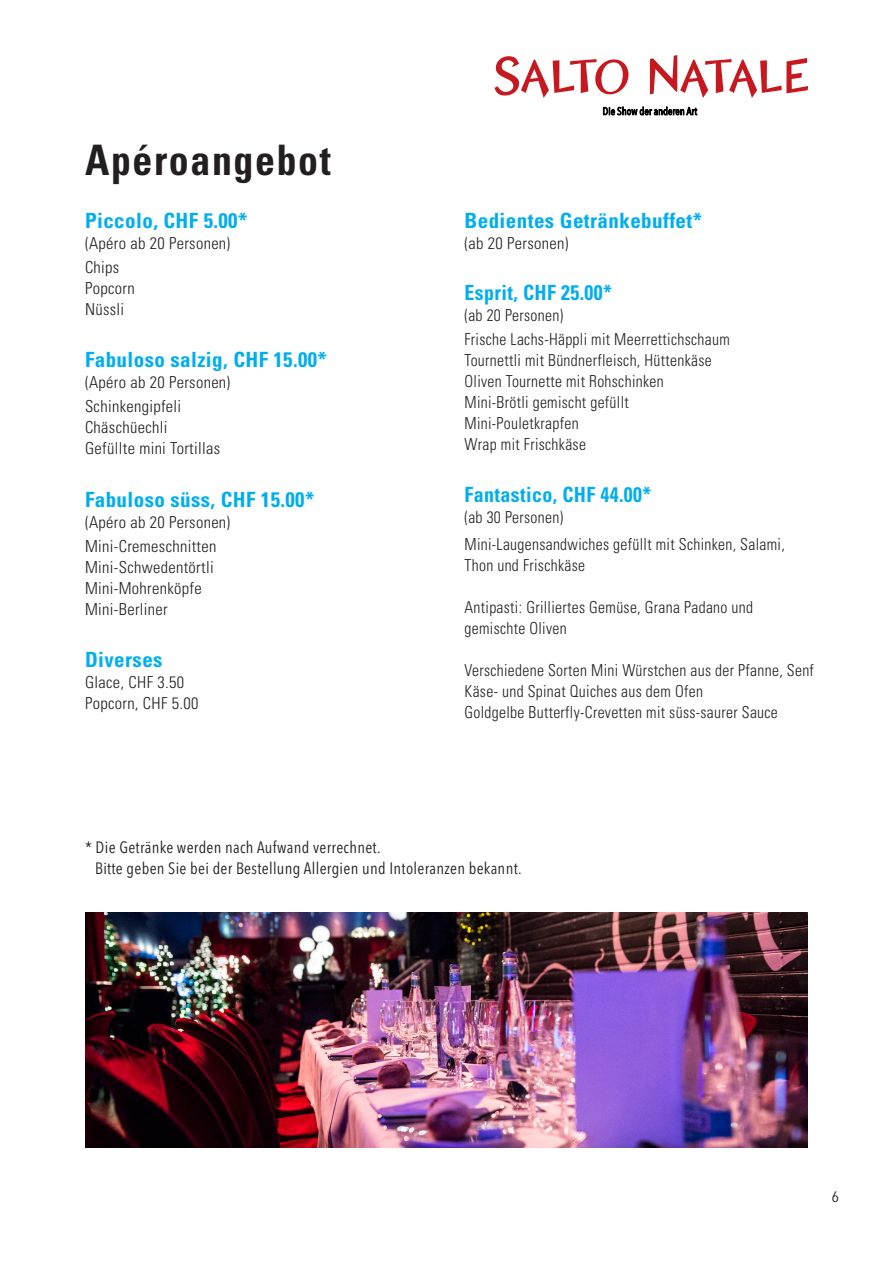
<style>
.page{position:relative;width:893px;height:1263px;background:#fff}
.page>*{position:absolute;margin:0;border:0;box-sizing:border-box;transform-origin:0 0}
.Grosse_Titel{font:700 condensed 42px "Univers LT Std";letter-spacing:.04em;color:#231f20;scale:.95 1}
.Kleine_Titel{font:700 condensed 21px "Univers LT Std";letter-spacing:.02em;color:#00aeef}
.Kleine_Titel-2{font:700 condensed 21px "Univers LT Std";letter-spacing:.02em;color:#00aeef;scale:.95 1}
.t1{font:300 condensed 16.5px/21px "Univers LT Std";letter-spacing:.02em;color:#231f20;scale:.95 1}
.t2{font:300 condensed 16.5px "Univers LT Std";letter-spacing:.02em;color:#231f20}
.t3{font:condensed 16.35px "Avenir Next LT Pro";letter-spacing:.02em;color:#231f20}
.t4{font:condensed 15px "Avenir Next LT Pro";color:#231f20}
</style>
<div class="page">
<svg style="left:650px;top:55px;width:158px;height:43px"></svg>
<svg style="left:494px;top:56px;width:135px;height:42px"></svg>
<svg style="left:603px;top:107px;width:94px;height:8px"></svg>
<img style="left:85px;top:912px;width:723px;height:235px">
<p class="Grosse_Titel" style="left:85px;top:134px;width:260px">Apéroangebot</p>
<p class="Kleine_Titel" style="left:85px;top:207px;width:164px">Piccolo, CHF 5.00*</p>
<p class="t2" style="left:85px;top:233px;width:147px">(Apéro ab 20 Personen)</p>
<p class="t2" style="left:85px;top:257px;width:36px">Chips</p>
<p class="t2" style="left:85px;top:278px;width:51px">Popcorn</p>
<p class="t2" style="left:85px;top:299px;width:41px">Nüssli</p>
<p class="Kleine_Titel" style="left:85px;top:347px;width:243px">Fabuloso salzig, CHF 15.00*</p>
<p class="t2" style="left:85px;top:372px;width:147px">(Apéro ab 20 Personen)</p>
<p class="t2" style="left:85px;top:396px;width:98px">Schinkengipfeli</p>
<p class="t2" style="left:85px;top:417px;width:84px">Chäschüechli</p>
<p class="t2" style="left:85px;top:438px;width:137px">Gefüllte mini Tortillas</p>
<p class="Kleine_Titel" style="left:85px;top:486px;width:231px">Fabuloso süss, CHF 15.00*</p>
<p class="t2" style="left:85px;top:512px;width:147px">(Apéro ab 20 Personen)</p>
<p class="t2" style="left:85px;top:536px;width:133px">Mini-Cremeschnitten</p>
<p class="t2" style="left:85px;top:557px;width:130px">Mini-Schwedentörtli</p>
<p class="t2" style="left:85px;top:578px;width:118px">Mini-Mohrenköpfe</p>
<p class="t2" style="left:85px;top:599px;width:84px">Mini-Berliner</p>
<p class="Kleine_Titel" style="left:85px;top:647px;width:79px">Diverses</p>
<p class="t2" style="left:85px;top:672px;width:100px">Glace, CHF 3.50</p>
<p class="t2" style="left:85px;top:693px;width:115px">Popcorn, CHF 5.00</p>
<p class="Kleine_Titel" style="left:465px;top:207px;width:239px">Bedientes Getränkebuffet*</p>
<p class="t2" style="left:465px;top:233px;width:105px">(ab 20 Personen)</p>
<p class="Kleine_Titel-2" style="left:465px;top:279px;width:157px">Esprit, CHF 25.00*</p>
<p class="t1" style="left:465px;top:304px;width:105px">(ab 20 Personen)</p>
<p class="t1" style="left:465px;top:328px;width:281px">Frische Lachs-Häppli mit Meerrettichschaum</p>
<p class="t1" style="left:465px;top:349px;width:262px">Tournettli mit Bündnerfleisch, Hüttenkäse</p>
<p class="t1" style="left:465px;top:370px;width:211px">Oliven Tournette mit Rohschinken</p>
<p class="t1" style="left:465px;top:391px;width:174px">Mini-Brötli gemischt gefüllt</p>
<p class="t1" style="left:465px;top:412px;width:122px">Mini-Pouletkrapfen</p>
<p class="t1" style="left:465px;top:433px;width:129px">Wrap mit Frischkäse</p>
<p class="Kleine_Titel-2" style="left:465px;top:482px;width:198px">Fantastico, CHF 44.00*</p>
<p class="t1" style="left:465px;top:507px;width:105px">(ab 30 Personen)</p>
<p class="t1" style="left:465px;top:534px;width:339px">Mini-Laugensandwiches gefüllt mit Schinken, Salami,</p>
<p class="t1" style="left:465px;top:555px;width:128px">Thon und Frischkäse</p>
<p class="t1" style="left:465px;top:597px;width:305px">Antipasti: Grilliertes Gemüse, Grana Padano und gemischte Oliven</p>
<p class="t1" style="left:465px;top:660px;width:369px">Verschiedene Sorten Mini Würstchen aus der Pfanne, Senf</p>
<p class="t1" style="left:465px;top:681px;width:252px">Käse- und Spinat Quiches aus dem Ofen</p>
<p class="t1" style="left:465px;top:702px;width:331px">Goldgelbe Butterfly-Crevetten mit süss-saurer Sauce</p>
<p class="t3" style="left:85px;top:838px;width:297px">* Die Getränke werden nach Aufwand verrechnet.</p>
<p class="t3" style="left:95px;top:859px;width:428px">Bitte geben Sie bei der Bestellung Allergien und Intoleranzen bekannt.</p>
<p class="t4" style="left:832px;top:1188px;width:9px">6</p>
</div>
